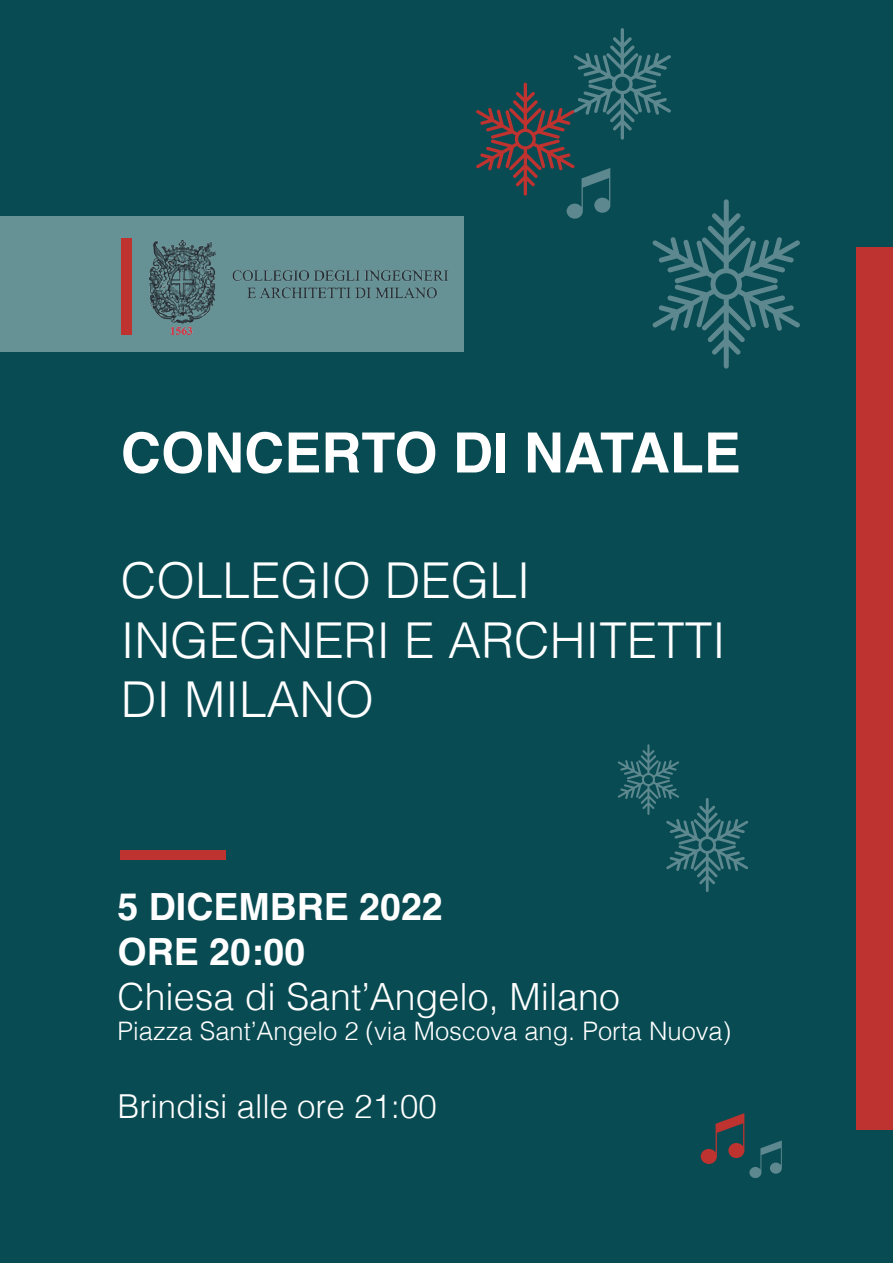
<style>
.page{position:relative;width:893px;height:1263px;background:#084b52}
.page>*{position:absolute;margin:0;border:0;box-sizing:border-box;transform-origin:0 0}
.t1{font:700 55.5px "Helvetica";color:#fff}
.t2{font:300 49.5px/59.4px "Helvetica";color:#fff}
.t3{font:300 37.5px "Helvetica";color:#fff}
.t4{font:700 37.5px/45px "Helvetica";color:#fff}
.t5{font:300 33px "Helvetica";color:#fff}
.t6{font:300 25.5px "Helvetica";color:#fff}
</style>
<div class="page">
<div style="left:857px;top:247px;width:36px;height:882px;background:#be3230"></div>
<div style="left:0;top:216px;width:464px;height:135px;background:#669195"></div>
<div style="left:121px;top:239px;width:10px;height:96px;background:#be3230"></div>
<div style="left:121px;top:850px;width:105px;height:10px;background:#be3230"></div>
<svg style="left:476px;top:28px;width:324px;height:341px"></svg>
<svg style="left:701px;top:1113px;width:81px;height:65px"></svg>
<img style="left:149px;top:241px;width:299px;height:94px">
<svg style="left:618px;top:744px;width:130px;height:148px"></svg>
<h1 class="t1" style="left:121px;top:419px;width:621px">CONCERTO DI NATALE</h1>
<h2 class="t2" style="left:121px;top:548px;width:607px">COLLEGIO DEGLI<br>INGEGNERI E ARCHITETTI<br>DI MILANO</h2>
<h3 class="t4" style="left:118px;top:888px;width:327px">5 DICEMBRE 2022<br>ORE 20:00</h3>
<h3 class="t3" style="left:118px;top:964px;width:504px">Chiesa di Sant’Angelo, Milano</h3>
<p class="t6" style="left:118px;top:1009px;width:615px">Piazza Sant’Angelo 2 (via Moscova ang. Porta Nuova)</p>
<p class="t5" style="left:118px;top:1078px;width:321px">Brindisi alle ore 21:00</p>
</div>
